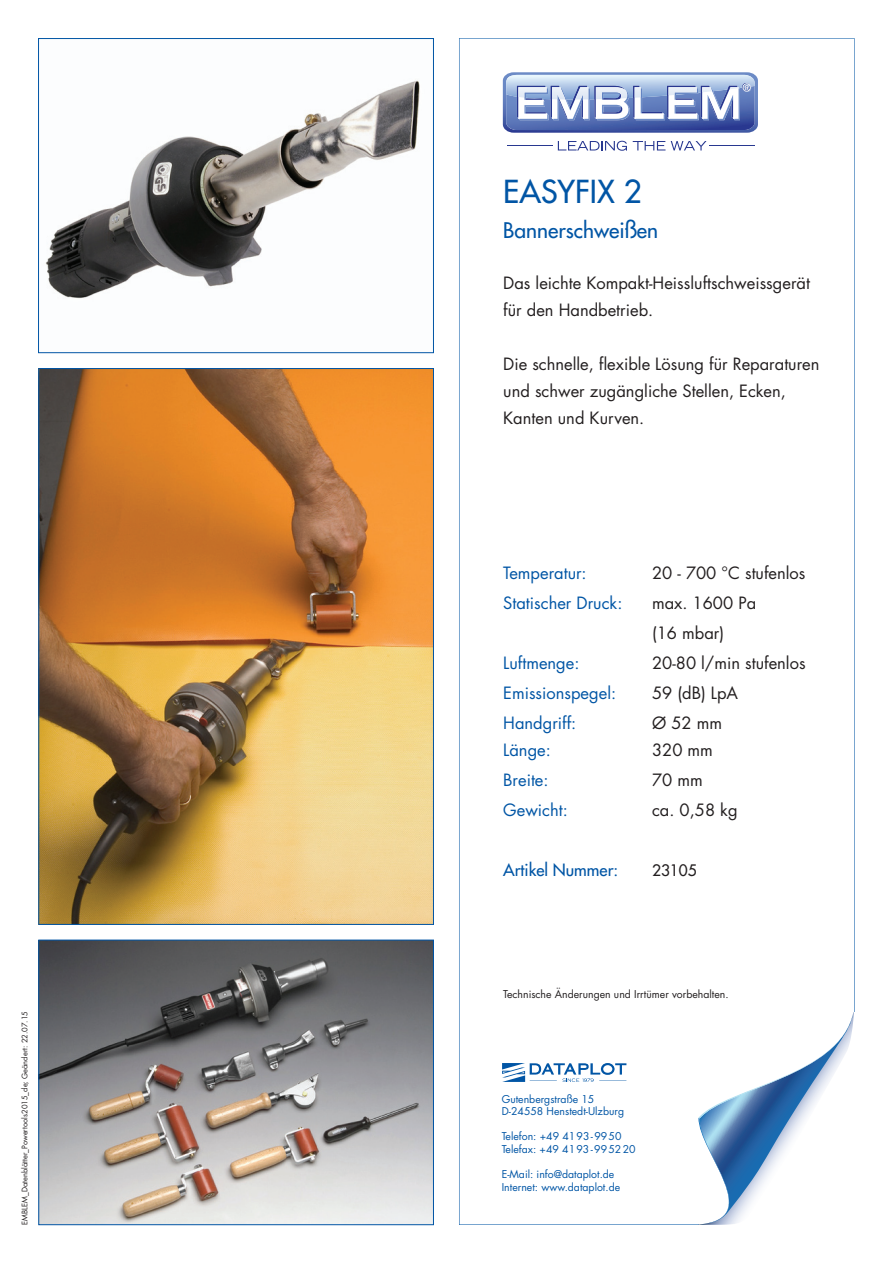
<style>
.page{position:relative;width:893px;height:1263px;background:#fff}
.page>*{position:absolute;margin:0;border:0;box-sizing:border-box;transform-origin:0 0}
.t1{font:30.9px "Futura";color:#0155a5}
.t2{font:21px "Futura";color:#0155a5}
.t3{font:16.5px/27px "Futura";color:#231f20}
.t4{font:16.5px "Futura";color:#0155a5}
.t5{font:16.5px "Futura";color:#0155a5}
.t6{font:15.45px "Futura";color:#231f20}
.t7{font:10.5px/12.6px "Futura";color:#0155a5}
.t8{font:10.5px "Futura";color:#231f20}
.t9{font:7.5px "Futura";color:#231f20}
</style>
<div class="page">
<svg style="left:459px;top:38px;width:396px;height:1187px"></svg>
<div style="left:699px;top:1012px;width:158px;height:217px;background:#fff"></div>
<svg style="left:699px;top:1012px;width:155px;height:213px"></svg>
<svg style="left:503px;top:72px;width:255px;height:61px;background:#93a6d0"></svg>
<svg style="left:558px;top:141px;width:69px;height:10px"></svg>
<svg style="left:633px;top:141px;width:32px;height:9px"></svg>
<svg style="left:671px;top:141px;width:35px;height:9px"></svg>
<hr style="left:507px;top:145px;width:46px;height:1px;background:#283890">
<hr style="left:709px;top:145px;width:46px;height:1px;background:#283890">
<img style="left:40px;top:942px;width:392px;height:281px">
<div style="left:38px;top:940px;width:396px;height:285px;border:1px solid #0155a5"></div>
<img style="left:40px;top:370px;width:392px;height:553px">
<img style="left:45px;top:80px;width:375px;height:219px">
<div style="left:38px;top:38px;width:396px;height:315px;border:1px solid #0155a5"></div>
<p class="t9" style="left:20px;top:1224px;width:215px;rotate:-90deg">EMBLEM_Datenblätter_Powertools2015_de; Geändert: 22.07.15</p>
<h1 class="t1" style="left:503px;top:172px;width:140px">EASYFIX 2</h1>
<p class="t2" style="left:503px;top:216px;width:156px">Bannerschweißen</p>
<p class="t3" style="left:503px;top:269px;width:308px">Das leichte Kompakt-Heissluftschweissgerät für den Handbetrieb.</p>
<p class="t3" style="left:503px;top:350px;width:318px">Die schnelle, flexible Lösung für Reparaturen und schwer zugängliche Stellen, Ecken,<br>Kanten und Kurven.</p>
<p class="t4" style="left:503px;top:561px;width:85px">Temperatur:</p>
<p class="t3" style="left:652px;top:559px;width:155px">20 - 700 °C stufenlos</p>
<p class="t4" style="left:503px;top:591px;width:121px">Statischer Druck:</p>
<p class="t3" style="left:652px;top:587px;width:106px;line-height:30px">max. 1600 Pa (16 mbar)</p>
<p class="t4" style="left:503px;top:651px;width:78px">Luftmenge:</p>
<p class="t3" style="left:652px;top:649px;width:155px">20-80 l/min stufenlos</p>
<p class="t4" style="left:503px;top:681px;width:114px">Emissionspegel:</p>
<p class="t3" style="left:652px;top:679px;width:88px">59 (dB) LpA</p>
<p class="t4" style="left:503px;top:711px;width:75px">Handgriff:</p>
<p class="t3" style="left:652px;top:709px;width:72px">Ø 52 mm</p>
<p class="t4" style="left:503px;top:738px;width:49px">Länge:</p>
<p class="t3" style="left:652px;top:736px;width:62px">320 mm</p>
<p class="t4" style="left:503px;top:768px;width:47px">Breite:</p>
<p class="t3" style="left:652px;top:766px;width:52px">70 mm</p>
<p class="t4" style="left:503px;top:798px;width:66px">Gewicht:</p>
<p class="t3" style="left:652px;top:796px;width:87px">ca. 0,58 kg</p>
<p class="t5" style="left:503px;top:859px;width:116px">Artikel Nummer:</p>
<p class="t6" style="left:652px;top:860px;width:46px">23105</p>
<p class="t8" style="left:503px;top:987px;width:227px">Technische Änderungen und Irrtümer vorbehalten.</p>
<p class="t7" style="left:502px;top:1092px;width:124px">Gutenbergstraße 15<br>D-24558 Henstedt-Ulzburg</p>
<p class="t7" style="left:502px;top:1130px;width:135px">Telefon: +49 41 93 - 99 50<br>Telefax: +49 41 93 - 99 52 20</p>
<p class="t7" style="left:502px;top:1168px;width:120px">E-Mail: info@dataplot.de<br>Internet: www.dataplot.de</p>
</div>
